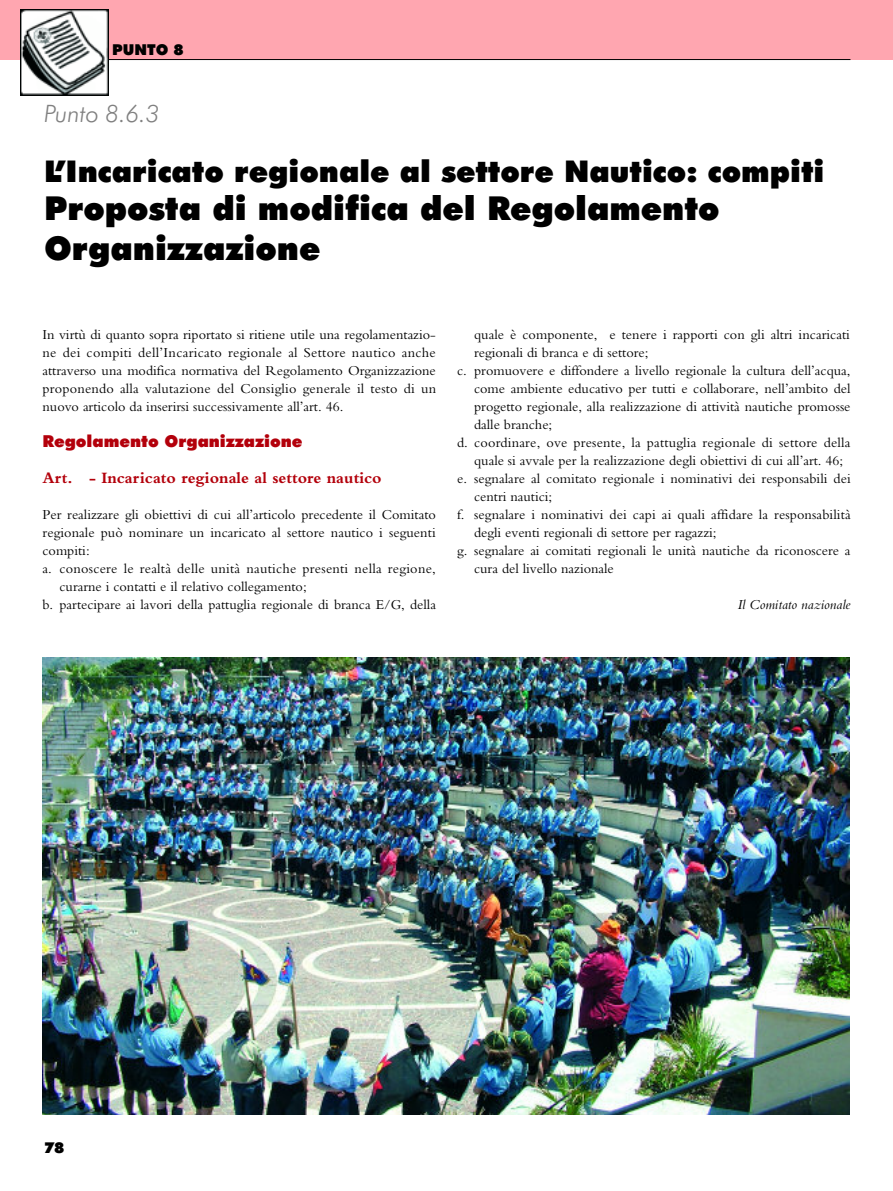
<style>
.page{position:relative;width:893px;height:1191px;background:#fff}
.page>*{position:absolute;margin:0;border:0;box-sizing:border-box;transform-origin:0 0}
.t1{font:900 33px/39.6px "Futura BT";color:#000}
.t2{font:900 30px "Futura BT";color:#000}
.t3{font:italic 300 24px "Futura BT";color:#808080}
.t4{font:700 16.5px "Bembo";color:#b3000b}
.t5{font:900 16.5px "Futura BT";color:#b3000b}
.t6{font:900 15px "Futura BT";color:#000}
.t7{font:14.25px/18px "Bembo";color:#000;text-align:justify}
.t8{font:14.25px "Bembo";letter-spacing:.02em;color:#000}
.t9{font:italic 14.25px "Bembo";color:#000}
</style>
<div class="page">
<div style="left:0;top:0;width:893px;height:59px;background:#ffa6b0"></div>
<hr style="left:43px;top:59px;width:807px;height:1px;background:#000">
<img style="left:21px;top:10px;width:87px;height:86px">
<img style="left:43px;top:657px;width:806px;height:457px">
<p class="t6" style="left:112px;top:44px;width:73px">PUNTO 8</p>
<h3 class="t3" style="left:44px;top:104px;width:117px">Punto 8.6.3</h3>
<h2 class="t2" style="left:44px;top:159px;width:782px">L’Incaricato regionale al settore Nautico: compiti</h2>
<h1 class="t1" style="left:44px;top:191px;width:677px">Proposta di modifica del Regolamento<br>Organizzazione</h1>
<p class="t7" style="left:43px;top:327px;width:395px">In virtù di quanto sopra riportato si ritiene utile una regolamentazio&shy;ne dei compiti dell’Incaricato regionale al Settore nautico anche attraverso una modifica normativa del Regolamento Organizzazione proponendo alla valutazione del Consiglio generale il testo di un nuovo articolo da inserirsi successivamente all’art. 46.</p>
<p class="t5" style="left:43px;top:435px;width:262px">Regolamento Organizzazione</p>
<p class="t4" style="left:43px;top:472px;width:341px">Art. - Incaricato regionale al settore nautico</p>
<p class="t7" style="left:43px;top:507px;width:395px">Per realizzare gli obiettivi di cui all’articolo precedente il Comitato</p>
<p class="t7" style="left:43px;top:525px;width:395px">regionale può nominare un incaricato al settore nautico i seguenti</p>
<p class="t7" style="left:43px;top:543px;width:49px">compiti:</p>
<p class="t8" style="left:43px;top:564px;width:395px">a. conoscere le realtà delle unità nautiche presenti nella regione,</p>
<p class="t7" style="left:60px;top:579px;width:249px">curarne i contatti e il relativo collegamento;</p>
<p class="t7" style="left:43px;top:597px;width:395px">b. partecipare ai lavori della pattuglia regionale di branca E/G, della</p>
<p class="t7" style="left:474px;top:327px;width:377px">quale è componente, e tenere i rapporti con gli altri incaricati</p>
<p class="t7" style="left:474px;top:345px;width:176px">regionali di branca e di settore;</p>
<p class="t7" style="left:457px;top:363px;width:395px">c. promuovere e diffondere a livello regionale la cultura dell’acqua,</p>
<p class="t7" style="left:474px;top:381px;width:378px">come ambiente educativo per tutti e collaborare, nell’ambito del</p>
<p class="t7" style="left:474px;top:399px;width:378px">progetto regionale, alla realizzazione di attività nautiche promosse</p>
<p class="t7" style="left:474px;top:417px;width:80px">dalle branche;</p>
<p class="t7" style="left:457px;top:435px;width:395px">d. coordinare, ove presente, la pattuglia regionale di settore della</p>
<p class="t7" style="left:474px;top:453px;width:371px">quale si avvale per la realizzazione degli obiettivi di cui all’art. 46;</p>
<p class="t7" style="left:457px;top:471px;width:395px">e. segnalare al comitato regionale i nominativi dei responsabili dei</p>
<p class="t7" style="left:474px;top:489px;width:80px">centri nautici;</p>
<p class="t7" style="left:457px;top:507px;width:395px">f. segnalare i nominativi dei capi ai quali affidare la responsabilità</p>
<p class="t7" style="left:474px;top:525px;width:244px">degli eventi regionali di settore per ragazzi;</p>
<p class="t7" style="left:457px;top:543px;width:395px">g. segnalare ai comitati regionali le unità nautiche da riconoscere a</p>
<p class="t7" style="left:474px;top:561px;width:141px">cura del livello nazionale</p>
<p class="t9" style="left:737px;top:600px;width:115px">Il Comitato nazionale</p>
<p class="t6" style="left:44px;top:1141px;width:22px">78</p>
</div>
